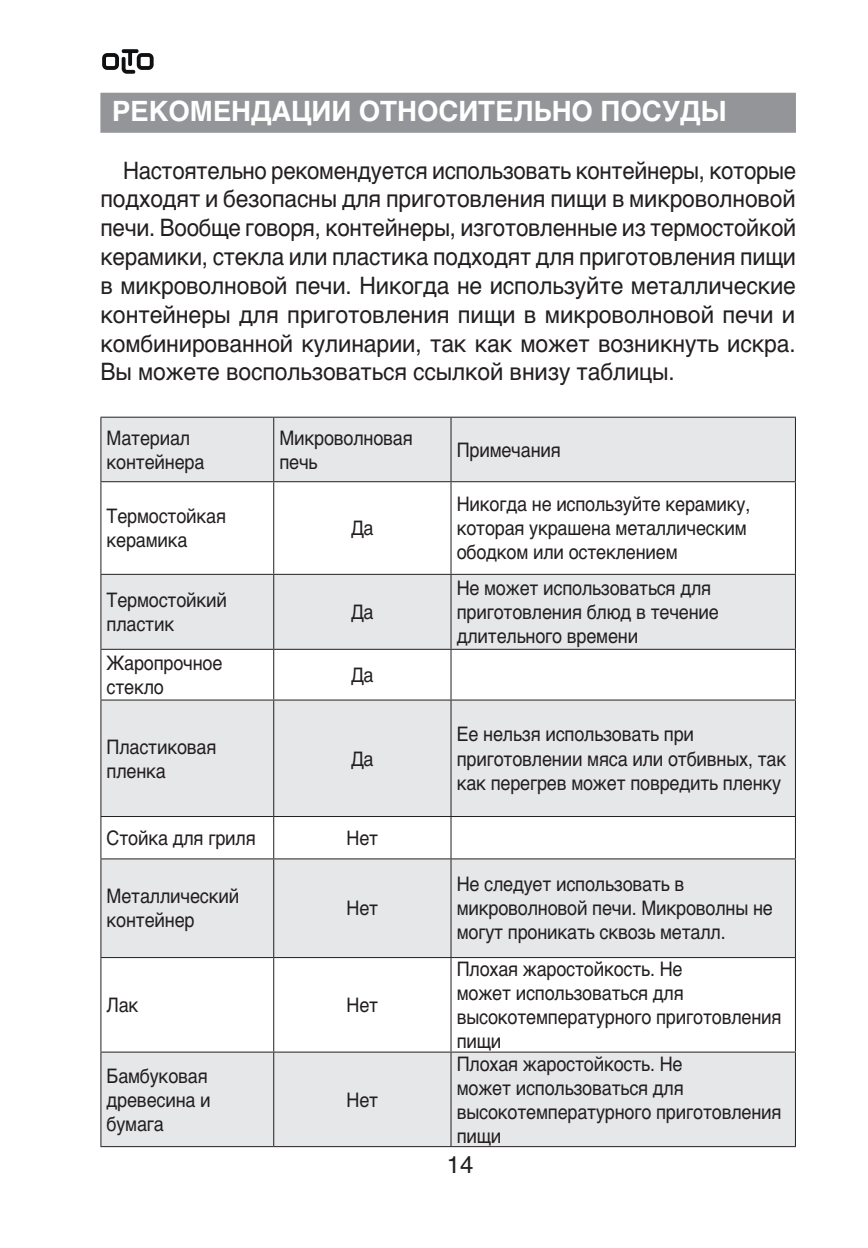
<style>
.page{position:relative;width:868px;height:1248px;background:#fff}
.page>*{position:absolute;margin:0;border:0;box-sizing:border-box;transform-origin:0 0}
.t1{font:700 28px "Helvetica";letter-spacing:-.005em;color:#fff}
.t2{font:24px/28.8px "Helvetica";letter-spacing:-.005em;color:#231f20;text-align:justify;scale:.92 1}
.t3{font:24px "Helvetica";letter-spacing:-.005em;color:#231f20}
.t4{font:20px/24px "Helvetica";letter-spacing:-.01em;color:#231f20;scale:.9 1}
</style>
<div class="page">
<svg style="left:102px;top:49px;width:52px;height:25px"></svg>
<div style="left:100px;top:93px;width:695px;height:40px;background:#939598"></div>
<svg style="left:101px;top:417px;width:693px;height:728px;fill:#e6e7e9"></svg>
<hr style="left:100px;top:416px;width:174px;height:1px;background:#231f20">
<hr style="left:274px;top:416px;width:177px;height:1px;background:#231f20">
<hr style="left:451px;top:416px;width:344px;height:1px;background:#231f20">
<hr style="left:100px;top:481px;width:174px;height:1px;background:#231f20">
<hr style="left:274px;top:481px;width:177px;height:1px;background:#231f20">
<hr style="left:451px;top:481px;width:344px;height:1px;background:#231f20">
<hr style="left:100px;top:574px;width:174px;height:1px;background:#231f20">
<hr style="left:274px;top:574px;width:177px;height:1px;background:#231f20">
<hr style="left:451px;top:574px;width:344px;height:1px;background:#231f20">
<hr style="left:100px;top:648px;width:174px;height:1px;background:#231f20">
<hr style="left:274px;top:648px;width:177px;height:1px;background:#231f20">
<hr style="left:451px;top:648px;width:344px;height:1px;background:#231f20">
<hr style="left:100px;top:699px;width:174px;height:1px;background:#231f20">
<hr style="left:274px;top:699px;width:177px;height:1px;background:#231f20">
<hr style="left:451px;top:699px;width:344px;height:1px;background:#231f20">
<hr style="left:100px;top:816px;width:174px;height:1px;background:#231f20">
<hr style="left:274px;top:816px;width:177px;height:1px;background:#231f20">
<hr style="left:451px;top:816px;width:344px;height:1px;background:#231f20">
<hr style="left:100px;top:858px;width:174px;height:1px;background:#231f20">
<hr style="left:274px;top:858px;width:177px;height:1px;background:#231f20">
<hr style="left:451px;top:858px;width:344px;height:1px;background:#231f20">
<hr style="left:100px;top:956px;width:174px;height:1px;background:#231f20">
<hr style="left:274px;top:956px;width:177px;height:1px;background:#231f20">
<hr style="left:451px;top:956px;width:344px;height:1px;background:#231f20">
<hr style="left:100px;top:1051px;width:174px;height:1px;background:#231f20">
<hr style="left:274px;top:1051px;width:177px;height:1px;background:#231f20">
<hr style="left:451px;top:1051px;width:344px;height:1px;background:#231f20">
<hr style="left:100px;top:1145px;width:174px;height:1px;background:#231f20">
<hr style="left:274px;top:1145px;width:177px;height:1px;background:#231f20">
<hr style="left:451px;top:1145px;width:344px;height:1px;background:#231f20">
<hr style="left:100px;top:417px;width:1px;height:64px;background:#231f20">
<hr style="left:100px;top:482px;width:1px;height:92px;background:#231f20">
<hr style="left:100px;top:575px;width:1px;height:73px;background:#231f20">
<hr style="left:100px;top:649px;width:1px;height:50px;background:#231f20">
<hr style="left:100px;top:700px;width:1px;height:116px;background:#231f20">
<hr style="left:100px;top:817px;width:1px;height:41px;background:#231f20">
<hr style="left:100px;top:859px;width:1px;height:97px;background:#231f20">
<hr style="left:100px;top:957px;width:1px;height:94px;background:#231f20">
<hr style="left:100px;top:1052px;width:1px;height:93px;background:#231f20">
<hr style="left:273px;top:417px;width:1px;height:64px;background:#231f20">
<hr style="left:450px;top:417px;width:1px;height:64px;background:#231f20">
<hr style="left:794px;top:417px;width:1px;height:64px;background:#231f20">
<hr style="left:273px;top:482px;width:1px;height:92px;background:#231f20">
<hr style="left:450px;top:482px;width:1px;height:92px;background:#231f20">
<hr style="left:794px;top:482px;width:1px;height:92px;background:#231f20">
<hr style="left:273px;top:575px;width:1px;height:73px;background:#231f20">
<hr style="left:450px;top:575px;width:1px;height:73px;background:#231f20">
<hr style="left:794px;top:575px;width:1px;height:73px;background:#231f20">
<hr style="left:273px;top:649px;width:1px;height:50px;background:#231f20">
<hr style="left:450px;top:649px;width:1px;height:50px;background:#231f20">
<hr style="left:794px;top:649px;width:1px;height:50px;background:#231f20">
<hr style="left:273px;top:700px;width:1px;height:116px;background:#231f20">
<hr style="left:450px;top:700px;width:1px;height:116px;background:#231f20">
<hr style="left:794px;top:700px;width:1px;height:116px;background:#231f20">
<hr style="left:273px;top:817px;width:1px;height:41px;background:#231f20">
<hr style="left:450px;top:817px;width:1px;height:41px;background:#231f20">
<hr style="left:794px;top:817px;width:1px;height:41px;background:#231f20">
<hr style="left:273px;top:859px;width:1px;height:97px;background:#231f20">
<hr style="left:450px;top:859px;width:1px;height:97px;background:#231f20">
<hr style="left:794px;top:859px;width:1px;height:97px;background:#231f20">
<hr style="left:273px;top:957px;width:1px;height:94px;background:#231f20">
<hr style="left:450px;top:957px;width:1px;height:94px;background:#231f20">
<hr style="left:794px;top:957px;width:1px;height:94px;background:#231f20">
<hr style="left:273px;top:1052px;width:1px;height:93px;background:#231f20">
<hr style="left:450px;top:1052px;width:1px;height:93px;background:#231f20">
<hr style="left:794px;top:1052px;width:1px;height:93px;background:#231f20">
<h1 class="t1" style="left:112px;top:89px;width:616px">РЕКОМЕНДАЦИИ ОТНОСИТЕЛЬНО ПОСУДЫ</h1>
<p class="t2" style="left:100px;top:156px;width:757px;text-indent:23px">Настоятельно рекомендуется использовать контейнеры, которые подходят и безопасны для приготовления пищи в микроволновой печи. Вообще говоря, контейнеры, изготовленные из термостойкой керамики, стекла или пластика подходят для приготовления пищи в микроволновой печи. Никогда не используйте металлические контейнеры для приготовления пищи в микроволновой печи и комбинированной кулинарии, так как может возникнуть искра.<br>Вы можете воспользоваться ссылкой внизу таблицы.</p>
<p class="t4" style="left:107px;top:426px;width:110px">Материал контейнера</p>
<p class="t4" style="left:279px;top:426px;width:150px">Микроволновая печь</p>
<p class="t4" style="left:107px;top:505px;width:134px">Термостойкая керамика</p>
<p class="t4" style="left:107px;top:588px;width:135px">Термостойкий пластик</p>
<p class="t4" style="left:107px;top:651px;width:130px">Жаропрочное стекло</p>
<p class="t4" style="left:107px;top:735px;width:124px">Пластиковая пленка</p>
<p class="t4" style="left:351px;top:517px;width:26px">Да</p>
<p class="t4" style="left:351px;top:600px;width:26px">Да</p>
<p class="t4" style="left:351px;top:663px;width:26px">Да</p>
<p class="t4" style="left:351px;top:747px;width:26px">Да</p>
<p class="t4" style="left:107px;top:826px;width:167px">Стойка для гриля</p>
<p class="t4" style="left:346px;top:826px;width:37px">Нет</p>
<p class="t4" style="left:107px;top:884px;width:149px">Металлический контейнер</p>
<p class="t4" style="left:346px;top:896px;width:37px">Нет</p>
<p class="t4" style="left:107px;top:993px;width:37px">Лак</p>
<p class="t4" style="left:346px;top:993px;width:37px">Нет</p>
<p class="t4" style="left:107px;top:1064px;width:117px">Бамбуковая древесина и бумага</p>
<p class="t4" style="left:346px;top:1088px;width:37px">Нет</p>
<p class="t4" style="left:456px;top:438px;width:117px">Примечания</p>
<p class="t4" style="left:456px;top:493px;width:328px">Никогда не используйте керамику, которая украшена металлическим ободком или остеклением</p>
<p class="t4" style="left:456px;top:576px;width:293px">Не может использоваться для приготовления блюд в течение длительного времени</p>
<p class="t4" style="left:456px;top:723px;width:367px">Ее нельзя использовать при приготовлении мяса или отбивных, так как перегрев может повредить пленку</p>
<p class="t4" style="left:456px;top:872px;width:353px">Не следует использовать в микроволновой печи. Микроволны не могут проникать сквозь металл.</p>
<p class="t4" style="left:456px;top:957px;width:362px">Плохая жаростойкость. Не<br>может использоваться для высокотемпературного приготовления пищи</p>
<p class="t4" style="left:456px;top:1052px;width:362px">Плохая жаростойкость. Не<br>может использоваться для высокотемпературного приготовления пищи</p>
<p class="t3" style="left:447px;top:1145px;width:28px">14</p>
</div>
